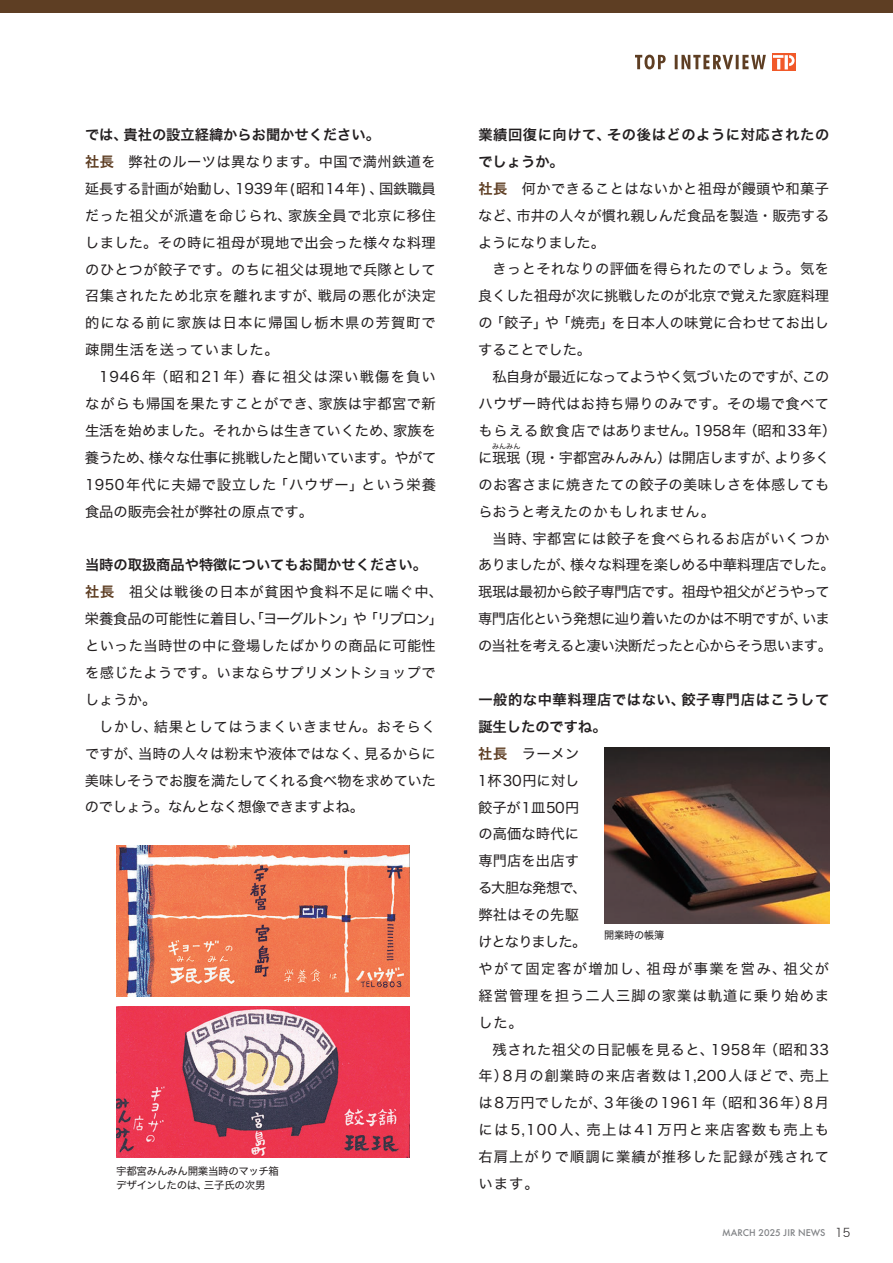
<style>
.page{position:relative;width:893px;height:1263px;background:#fff}
.page>*{position:absolute;margin:0;border:0;box-sizing:border-box;transform-origin:0 0}
.TOP社長{font:14.25px/26.8px "Hira Kaku Std W4";letter-spacing:.02em;color:#231f20;text-align:justify}
.TOP社長-2{font:14.25px/26.8px "Hira Kaku Std W4";letter-spacing:-.035em;color:#231f20}
.TOP社長-3{font:14.25px/26.8px "Hira Kaku Std W4";letter-spacing:.045em;color:#231f20}
.TOP社長-4{font:14.25px/26.8px "Hira Kaku Std W4";color:#231f20}
.TOP社長-5{font:14.25px/26.8px "Hira Kaku Std W6";letter-spacing:.04em;color:#231f20}
.トップインタビュー見出し{font:14.25px "Hira Kaku Std W6";color:#231f20}
.TOP本文{font:10.5px "Hira Kaku Std W4";letter-spacing:-.025em;color:#231f20}
.t1{font:500 9px "Futura";color:#808285}
.TOP社長-6{font:7.2px "Hira Kaku Std W4";color:#231f20}
.s1{font-family:"Hira Kaku Std W6";color:#5e3e23}
.s2{font-family:"Hira Kaku Std W2";font-weight:400;font-size:12px;color:#231f20}
</style>
<div class="page">
<svg style="left:772px;top:53px;width:24px;height:18px"></svg>
<svg style="left:635px;top:54px;width:161px;height:15px"></svg>
<img style="left:604px;top:748px;width:225px;height:176px">
<img style="left:116px;top:1006px;width:293px;height:151px">
<img style="left:116px;top:845px;width:293px;height:151px">
<div style="left:0;top:0;width:893px;height:13px;background:#5e3e23"></div>
<p class="トップインタビュー見出し" style="left:85px;top:124px;width:296px">では、貴社の設立経緯からお聞かせください。</p>
<p class="TOP社長" style="left:85px;top:148px;width:352px"><span class="s1">社長</span>　弊社のルーツは異なります。中国で満州鉄道を延長する計画が始動し、1939年(昭和14年) 、国鉄職員だった祖父が派遣を命じられ、家族全員で北京に移住しました。その時に祖母が現地で出会った様々な料理のひとつが餃子です。のちに祖父は現地で兵隊として召集されたため北京を離れますが、戦局の悪化が決定的になる前に家族は日本に帰国し栃木県の芳賀町で疎開生活を送っていました。</p>
<p class="TOP社長" style="left:85px;top:363px;width:353px;text-indent:14px">1946年（昭和21年）春に祖父は深い戦傷を負いながらも帰国を果たすことができ、家族は宇都宮で新生活を始めました。それからは生きていくため、家族を養うため、様々な仕事に挑戦したと聞いています。やがて1950年代に夫婦で設立した「ハウザー」という栄養食品の販売会社が弊社の原点です。</p>
<p class="トップインタビュー見出し" style="left:85px;top:554px;width:343px">当時の取扱商品や特徴についてもお聞かせください。</p>
<p class="TOP社長" style="left:85px;top:578px;width:360px;text-align:left"><span class="s1">社長</span>　祖父は戦後の日本が貧困や食料不足に喘ぐ中、栄養食品の可能性に着目し、「ヨーグルトン」や「リブロン」といった当時世の中に登場したばかりの商品に可能性を感じたようです。いまならサプリメントショップでしょうか。</p>
<p class="TOP社長" style="left:85px;top:713px;width:353px;text-indent:14px">しかし、結果としてはうまくいきません。おそらくですが、当時の人々は粉末や液体ではなく、見るからに美味しそうでお腹を満たしてくれる食べ物を求めていたのでしょう。なんとなく想像できますよね。</p>
<p class="TOP本文" style="left:116px;top:1163px;width:164px">宇都宮みんみん開業当時のマッチ箱</p>
<p class="TOP本文" style="left:116px;top:1177px;width:151px">デザインしたのは、三子氏の次男</p>
<p class="TOP社長-5" style="left:478px;top:122px;width:352px">業績回復に向けて、その後はどのように対応されたのでしょうか。</p>
<p class="TOP社長" style="left:478px;top:175px;width:352px"><span class="s1">社長</span>　何かできることはないかと祖母が饅頭や和菓子など、市井の人々が慣れ親しんだ食品を製造・販売するようになりました。</p>
<p class="TOP社長" style="left:478px;top:256px;width:352px;text-indent:14px">きっとそれなりの評価を得られたのでしょう。気を良くした祖母が次に挑戦したのが北京で覚えた家庭料理の「餃子」や「焼売」を日本人の味覚に合わせてお出しすることでした。</p>
<p class="TOP社長-4" style="left:478px;top:363px;width:360px;text-indent:14px">私自身が最近になってようやく気づいたのですが、このハウザー時代はお持ち帰りのみです。その場で食べてもらえる飲食店ではありません。1958年（昭和33年）に珉珉</p>
<p class="TOP社長-6" style="left:492px;top:441px;width:30px">みんみん</p>
<p class="TOP社長" style="left:478px;top:444px;width:353px;text-indent:39px">（現・宇都宮みんみん）は開店しますが、より多くのお客さまに焼きたての餃子の美味しさを体感してもらおうと考えたのかもしれません。</p>
<p class="TOP社長-2" style="left:478px;top:525px;width:358px;text-indent:15px">当時、宇都宮には餃子を食べられるお店がいくつかありましたが、様々な料理を楽しめる中華料理店でした。珉珉は最初から餃子専門店です。祖母や祖父がどうやって専門店化という発想に辿り着いたのかは不明ですが、いまの当社を考えると凄い決断だったと心からそう思います。</p>
<p class="TOP社長-5" style="left:478px;top:686px;width:352px">一般的な中華料理店ではない、餃子専門店はこうして誕生したのですね。</p>
<p class="TOP社長-3" style="left:478px;top:740px;width:353px"><span class="s1">社長</span>　ラーメン<br>1杯30円に対し<br>餃子が１皿50円<br>の高価な時代に<br>専門店を出店す<br>る大胆な発想で、<br>弊社はその先駆<br>けとなりました。<br>やがて固定客が増加し、祖母が事業を営み、祖父が経営管理を担う二人三脚の家業は軌道に乗り始めました。</p>
<p class="TOP社長" style="left:478px;top:1036px;width:352px;text-indent:14px">残された祖父の日記帳を見ると、1958年（昭和33年）8月の創業時の来店者数は1,200人ほどで、売上は8万円でしたが、3年後の1961年（昭和36年）8月には5,100人、売上は41万円と来店客数も売上も右肩上がりで順調に業績が推移した記録が残されています。</p>
<p class="TOP本文" style="left:604px;top:927px;width:61px">開業時の帳簿</p>
<p class="t1" style="left:722px;top:1227px;width:130px">MARCH 2025 JIR NEWS <span class="s2">15</span></p>
</div>
